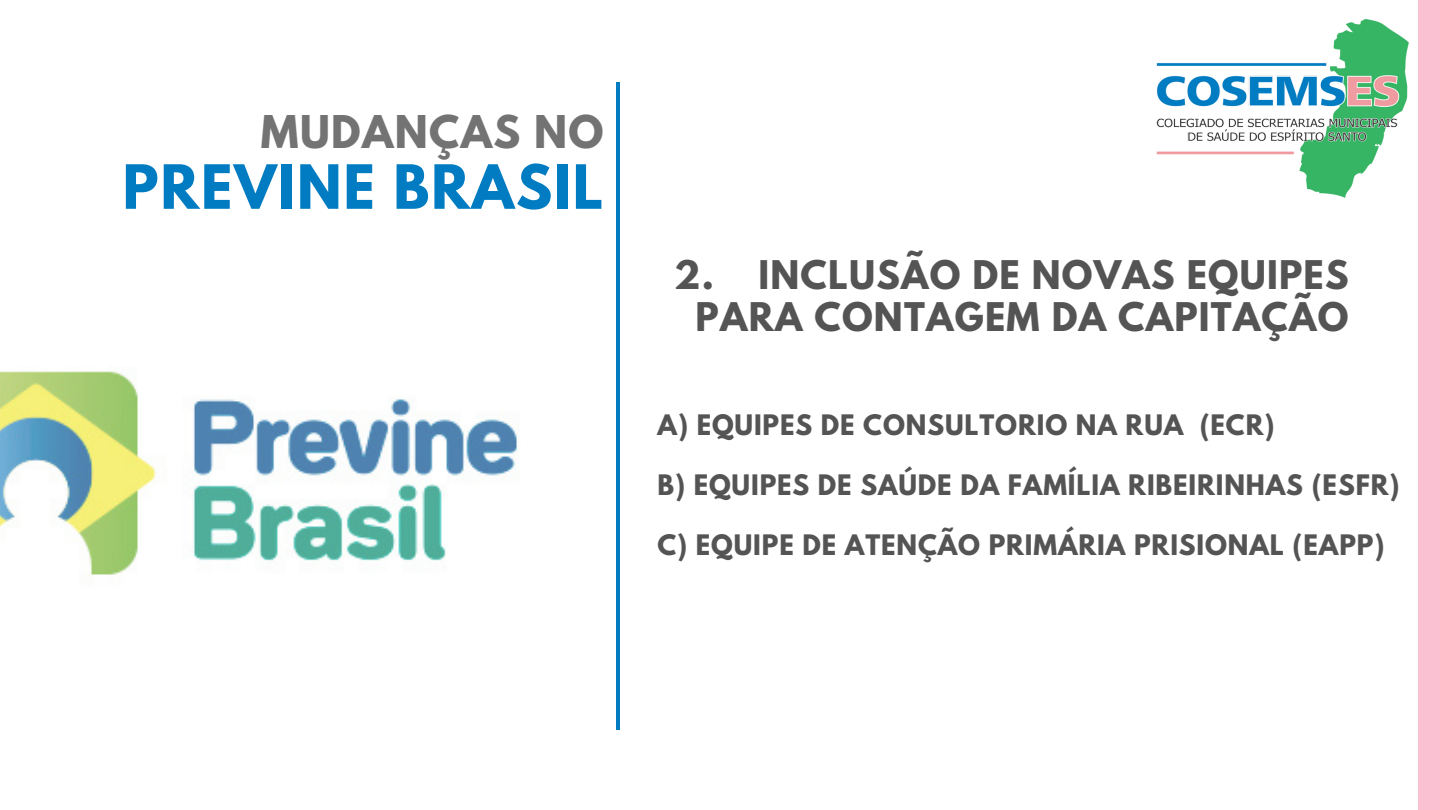
<style>
.page{position:relative;width:1440px;height:810px;background:#fff}
.page>*{position:absolute;margin:0;border:0;box-sizing:border-box;transform-origin:0 0}
.t1{font:700 54px "League Spartan";letter-spacing:.035em;color:#017cc2}
.t2{font:700 40px "League Spartan";letter-spacing:.035em;color:#737373}
.t3{font:700 35px/42px "League Spartan";letter-spacing:.035em;color:#545454;text-align:right}
.t4{font:700 25px "League Spartan";letter-spacing:.035em;color:#545454}
</style>
<div class="page">
<hr style="left:616px;top:82px;width:4px;height:648px;background:#017cc2">
<div style="left:1418px;top:0;width:22px;height:810px;background:#fac1d3"></div>
<img style="left:1157px;top:20px;width:252px;height:177px">
<img style="left:0;top:371px;width:518px;height:204px">
<p class="t2" style="left:261px;top:112px;width:344px">MUDANÇAS NO</p>
<p class="t1" style="left:123px;top:160px;width:482px">PREVINE BRASIL</p>
<p class="t3" style="left:674px;top:258px;width:676px">2. INCLUSÃO DE NOVAS EQUIPES<br>PARA CONTAGEM DA CAPITAÇÃO</p>
<p class="t4" style="left:658px;top:412px;width:618px">A) EQUIPES DE CONSULTORIO NA RUA (ECR)</p>
<p class="t4" style="left:658px;top:472px;width:743px">B) EQUIPES DE SAÚDE DA FAMÍLIA RIBEIRINHAS (ESFR)</p>
<p class="t4" style="left:658px;top:532px;width:728px">C) EQUIPE DE ATENÇÃO PRIMÁRIA PRISIONAL (EAPP)</p>
</div>
